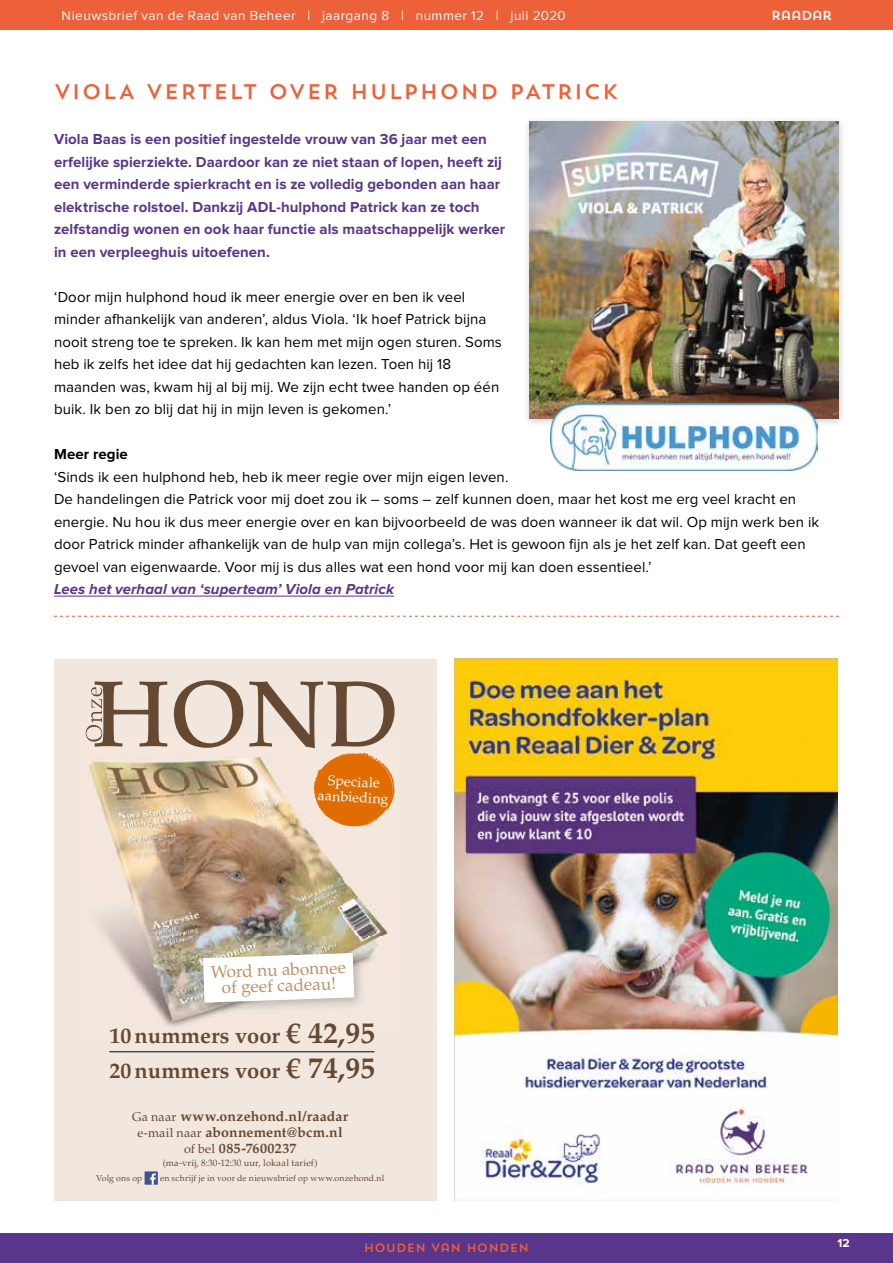
<style>
.page{position:relative;width:893px;height:1263px;background:#fff}
.page>*{position:absolute;margin:0;border:0;box-sizing:border-box;transform-origin:0 0}
.t1{font:700 21.9px/34.5px "Palatino LT Std";color:#664933}
.t2{font:21px "Trend Sans One";letter-spacing:.045em;color:#ec613a}
.t3{font:17.25px/15.8px "Palatino LT Std";color:#c18d64;text-align:center}
.t4{font:15px/22.5px "Proxima Nova";letter-spacing:.005em;color:#000}
.t5{font:700 15px/22.5px "Proxima Nova";letter-spacing:.005em;color:#59358c}
.t6{font:italic 700 15px "Proxima Nova";letter-spacing:.005em;color:#59358c}
.t7{font:700 15px "Proxima Nova";letter-spacing:.005em;color:#000}
.t8{font:700 14.1px/16.5px "Palatino LT Std";letter-spacing:.01em;color:#664933;text-align:center}
.t9{font:14.1px/15.5px "Palatino LT Std";color:#fff;text-align:center}
.t10{font:13.5px "Proxima Nova";letter-spacing:.035em;color:#fff}
.t11{font:13.05px "Trend Sans One";letter-spacing:-.07em;color:#fff}
.t12{font:12px "Trend Sans One";color:#ec613a}
.t13{font:700 12px "Proxima Nova";color:#fff}
.t14{font:9.3px "Palatino LT Std";letter-spacing:.02em;color:#664933}
.t15{font:8.7px "Palatino LT Std";letter-spacing:.015em;color:#664933}
.s1{font-size:29.7px}
.s2{font-weight:400;font-size:12.45px}
</style>
<div class="page">
<div style="left:0;top:1233px;width:893px;height:30px;background:#59358c"></div>
<div style="left:0;top:0;width:893px;height:30px;background:#ec613a"></div>
<svg style="left:54px;top:616px;width:785px;height:1px"></svg>
<hr style="left:54px;top:596px;width:340px;height:1px;background:#59358c">
<div style="left:522px;top:116px;width:325px;height:312px;background:#000;opacity:.2"></div>
<img style="left:530px;top:122px;width:309px;height:296px">
<img style="left:551px;top:403px;width:267px;height:67px">
<div style="left:54px;top:660px;width:383px;height:541px;background:#f2e7de"></div>
<img style="left:82px;top:775px;width:310px;height:161px">
<img style="left:107px;top:936px;width:130px;height:91px">
<img style="left:237px;top:936px;width:106px;height:10px">
<img style="left:343px;top:936px;width:42px;height:27px">
<svg style="left:86px;top:680px;width:309px;height:146px"></svg>
<img style="left:196px;top:946px;width:170px;height:68px">
<svg style="left:203px;top:953px;width:151px;height:50px;background:#f7f6f4"></svg>
<hr style="left:109px;top:1051px;width:265px;height:1px;background:#000">
<div style="left:145px;top:1171px;width:13px;height:14px;background:#3e5294"></div>
<svg style="left:150px;top:1173px;width:6px;height:12px"></svg>
<img style="left:454px;top:658px;width:384px;height:542px">
<p class="t10" style="left:62px;top:9px;width:506px">Nieuwsbrief van de Raad van Beheer | jaargang 8 | nummer 12 | juli 2020</p>
<p class="t11" style="left:771px;top:7px;width:63px">RAADAR</p>
<h2 class="t2" style="left:54px;top:78px;width:566px">VIOLA VERTELT OVER HULPHOND PATRICK</h2>
<p class="t5" style="left:54px;top:128px;width:453px">Viola Baas is een positief ingestelde vrouw van 36 jaar met een erfelijke spierziekte. Daardoor kan ze niet staan of lopen, heeft zij een verminderde spierkracht en is ze volledig gebonden aan haar elektrische rolstoel. Dankzij ADL-hulphond Patrick kan ze toch zelfstandig wonen en ook haar functie als maatschappelijk werker in een verpleeghuis uitoefenen.</p>
<p class="t4" style="left:54px;top:286px;width:449px">‘Door mijn hulphond houd ik meer energie over en ben ik veel minder afhankelijk van anderen’, aldus Viola. ‘Ik hoef Patrick bijna nooit streng toe te spreken. Ik kan hem met mijn ogen sturen. Soms heb ik zelfs het idee dat hij gedachten kan lezen. Toen hij 18 maanden was, kwam hij al bij mij. We zijn echt twee handen op één buik. Ik ben zo blij dat hij in mijn leven is gekomen.’</p>
<p class="t7" style="left:54px;top:447px;width:75px">Meer regie</p>
<p class="t4" style="left:54px;top:466px;width:767px">‘Sinds ik een hulphond heb, heb ik meer regie over mijn eigen leven.<br>De handelingen die Patrick voor mij doet zou ik – soms – zelf kunnen doen, maar het kost me erg veel kracht en energie. Nu hou ik dus meer energie over en kan bijvoorbeeld de was doen wanneer ik dat wil. Op mijn werk ben ik door Patrick minder afhankelijk van de hulp van mijn collega’s. Het is gewoon fijn als je het zelf kan. Dat geeft een gevoel van eigenwaarde. Voor mij is dus alles wat een hond voor mij kan doen essentieel.’</p>
<p class="t6" style="left:54px;top:582px;width:342px">Lees het verhaal van ‘superteam’ Viola en Patrick</p>
<p class="t9" style="left:319px;top:772px;width:72px;rotate:3deg">Speciale aanbieding</p>
<p class="t3" style="left:211px;top:964px;width:137px;rotate:-2deg">Word nu abonnee of geef cadeau!</p>
<h1 class="t1" style="left:109px;top:1019px;width:267px">10nummers voor <span class="s1">€ 42,95<br></span>20nummers voor <span class="s1">€ 74,95</span></h1>
<p class="t8" style="left:132px;top:1108px;width:218px"><span class="s2">Ga naar</span> www.onzehond.nl/raadar <span class="s2">e-mail naar</span> abonnement@bcm.nl <span class="s2">of bel</span> 085-7600237</p>
<p class="t14" style="left:163px;top:1157px;width:156px">(ma-vrij, 8:30-12:30 uur, lokaal tarief)</p>
<p class="t15" style="left:96px;top:1173px;width:48px">Volg ons op</p>
<p class="t15" style="left:160px;top:1173px;width:226px">en schrijf je in voor de nieuwsbrief op www.onzehond.nl</p>
<p class="t12" style="left:364px;top:1240px;width:167px">HOUDEN VAN HONDEN</p>
<p class="t13" style="left:837px;top:1237px;width:14px">12</p>
</div>
